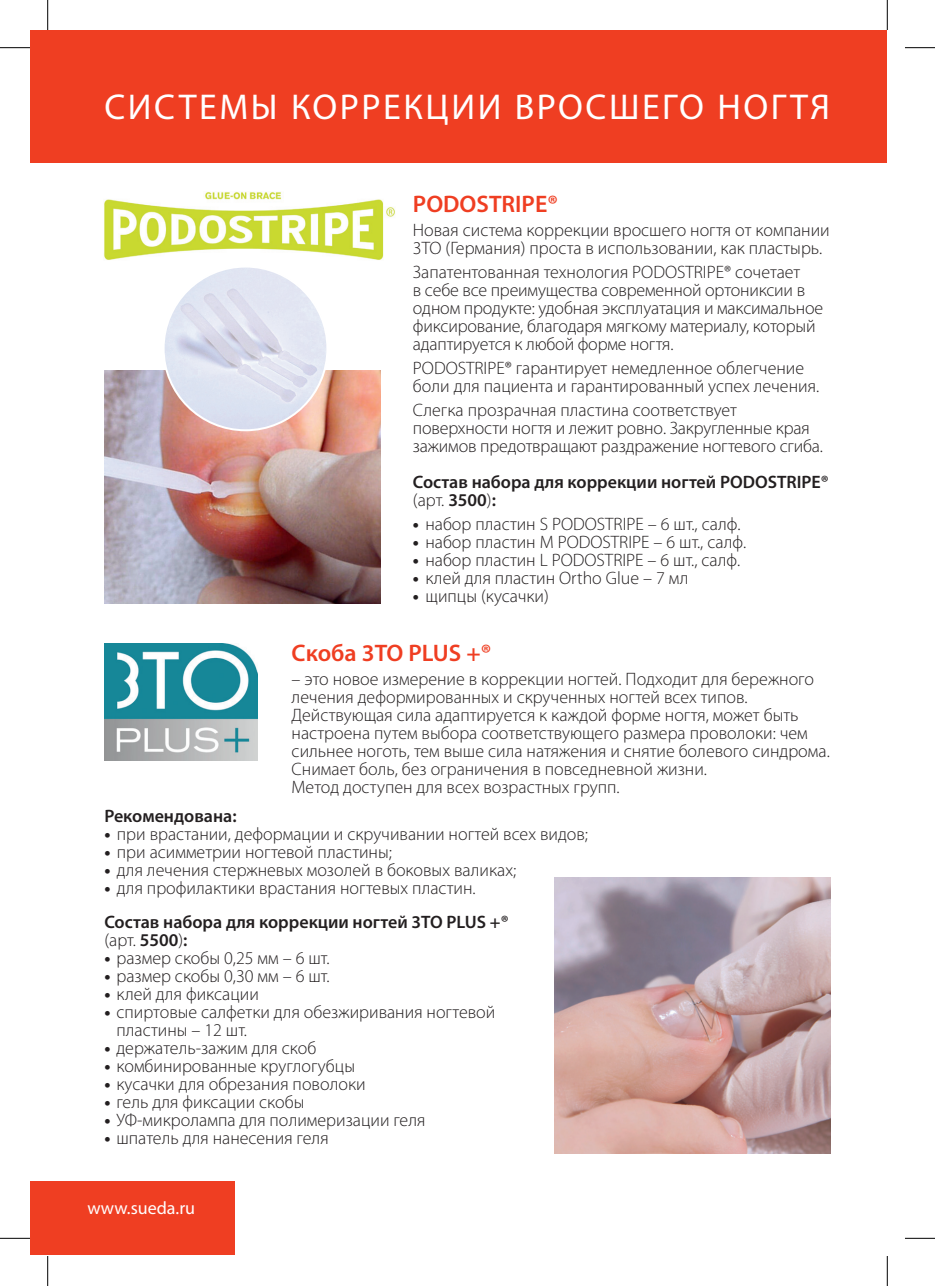
<style>
.page{position:relative;width:935px;height:1286px;background:#fff}
.page>*{position:absolute;margin:0;border:0;box-sizing:border-box;transform-origin:0 0}
.t1{font:36px "Myriad Pro";letter-spacing:.07em;color:#fff}
.t2{font:600 24px "Myriad Pro";color:#ef3e22}
.t3{font:300 18px/18px "Myriad Pro";color:#231f20}
.t4{font:600 18px/18px "Myriad Pro";color:#231f20}
.t5{font:18px "Myriad Pro";color:#fff}
.s1{font-weight:300}
.s2{font-weight:700}
</style>
<div class="page">
<div style="left:31px;top:31px;width:856px;height:132px;background:#ef3e22"></div>
<div style="left:31px;top:1182px;width:204px;height:73px;background:#ef3e22"></div>
<img style="left:104px;top:643px;width:153px;height:117px">
<img style="left:555px;top:878px;width:275px;height:275px">
<img style="left:104px;top:192px;width:291px;height:68px">
<img style="left:104px;top:371px;width:276px;height:233px">
<img style="left:164px;top:267px;width:163px;height:163px;border-radius:82px">
<hr style="left:0;top:47px;width:30px;height:1px;background:#000">
<hr style="left:904px;top:47px;width:30px;height:1px;background:#000">
<hr style="left:0;top:1238px;width:30px;height:1px;background:#000">
<hr style="left:904px;top:1238px;width:30px;height:1px;background:#000">
<hr style="left:47px;top:0;width:1px;height:30px;background:#000">
<hr style="left:47px;top:1256px;width:1px;height:30px;background:#000">
<hr style="left:886px;top:0;width:1px;height:30px;background:#000">
<hr style="left:886px;top:1256px;width:1px;height:30px;background:#000">
<h1 class="t1" style="left:104px;top:85px;width:727px">СИСТЕМЫ КОРРЕКЦИИ ВРОСШЕГО НОГТЯ</h1>
<h2 class="t2" style="left:413px;top:188px;width:147px">PODOSTRIPE®</h2>
<p class="t3" style="left:413px;top:221px;width:418px">Новая система коррекции вросшего ногтя от компании<br>3TO (Германия) проста в использовании, как пластырь.</p>
<p class="t3" style="left:413px;top:263px;width:412px">Запатентованная технология PODOSTRIPE® сочетает<br>в себе все преимущества современной ортониксии в одном продукте: удобная эксплуатация и максимальное фиксирование, благодаря мягкому материалу, который адаптируется к любой форме ногтя.</p>
<p class="t3" style="left:413px;top:359px;width:408px">PODOSTRIPE® гарантирует немедленное облегчение боли для пациента и гарантированный успех лечения.</p>
<p class="t3" style="left:413px;top:401px;width:411px">Слегка прозрачная пластина соответствует поверхности ногтя и лежит ровно. Закругленные края зажимов предотвращают раздражение ногтевого сгиба.</p>
<p class="t4" style="left:413px;top:472px;width:417px">Состав набора для коррекции ногтей PODOSTRIPE® <span class="s1">(арт.</span> 3500<span class="s1">)</span>:</p>
<p class="t3" style="left:413px;top:515px;width:329px"><span class="s2">•</span> набор пластин S PODOSTRIPE – 6 шт., салф.</p>
<p class="t3" style="left:413px;top:533px;width:335px"><span class="s2">•</span> набор пластин M PODOSTRIPE – 6 шт., салф.</p>
<p class="t3" style="left:413px;top:551px;width:329px"><span class="s2">•</span> набор пластин L PODOSTRIPE – 6 шт., салф.</p>
<p class="t3" style="left:413px;top:569px;width:277px"><span class="s2">•</span> клей для пластин Ortho Glue – 7 мл</p>
<p class="t3" style="left:413px;top:587px;width:137px"><span class="s2">•</span> щипцы (кусачки)</p>
<h2 class="t2" style="left:291px;top:638px;width:201px">Скоба 3TO PLUS +®</h2>
<p class="t3" style="left:291px;top:671px;width:539px">– это новое измерение в коррекции ногтей. Подходит для бережного лечения деформированных и скрученных ногтей всех типов.<br>Действующая сила адаптируется к каждой форме ногтя, может быть настроена путем выбора соответствующего размера проволоки: чем сильнее ноготь, тем выше сила натяжения и снятие болевого синдрома.<br>Снимает боль, без ограничения в повседневной жизни.<br>Метод доступен для всех возрастных групп.</p>
<p class="t4" style="left:104px;top:806px;width:134px">Рекомендована:</p>
<p class="t3" style="left:104px;top:825px;width:485px"><span class="s2">•</span> при врастании, деформации и скручивании ногтей всех видов;</p>
<p class="t3" style="left:104px;top:843px;width:289px"><span class="s2">•</span> при асимметрии ногтевой пластины;</p>
<p class="t3" style="left:104px;top:861px;width:413px"><span class="s2">•</span> для лечения стержневых мозолей в боковых валиках;</p>
<p class="t3" style="left:104px;top:879px;width:373px"><span class="s2">•</span> для профилактики врастания ногтевых пластин.</p>
<p class="t4" style="left:104px;top:913px;width:405px">Состав набора для коррекции ногтей 3TO PLUS +® <span class="s1">(арт.</span> 5500<span class="s1">)</span>:</p>
<p class="t3" style="left:104px;top:950px;width:227px"><span class="s2">•</span> размер скобы 0,25 мм – 6 шт.</p>
<p class="t3" style="left:104px;top:968px;width:227px"><span class="s2">•</span> размер скобы 0,30 мм – 6 шт.</p>
<p class="t3" style="left:104px;top:986px;width:156px"><span class="s2">•</span> клей для фиксации</p>
<p class="t3" style="left:116px;top:1004px;width:380px;text-indent:-12px"><span class="s2">•</span> спиртовые салфетки для обезжиривания ногтевой пластины – 12 шт.</p>
<p class="t3" style="left:104px;top:1040px;width:213px"><span class="s2">•</span> держатель-зажим для скоб</p>
<p class="t3" style="left:104px;top:1058px;width:252px"><span class="s2">•</span> комбинированные круглогубцы</p>
<p class="t3" style="left:104px;top:1076px;width:262px"><span class="s2">•</span> кусачки для обрезания поволоки</p>
<p class="t3" style="left:104px;top:1094px;width:202px"><span class="s2">•</span> гель для фиксации скобы</p>
<p class="t3" style="left:104px;top:1112px;width:322px"><span class="s2">•</span> УФ-микролампа для полимеризации геля</p>
<p class="t3" style="left:104px;top:1130px;width:226px"><span class="s2">•</span> шпатель для нанесения геля</p>
<p class="t5" style="left:87px;top:1196px;width:109px">www.sueda.ru</p>
</div>
